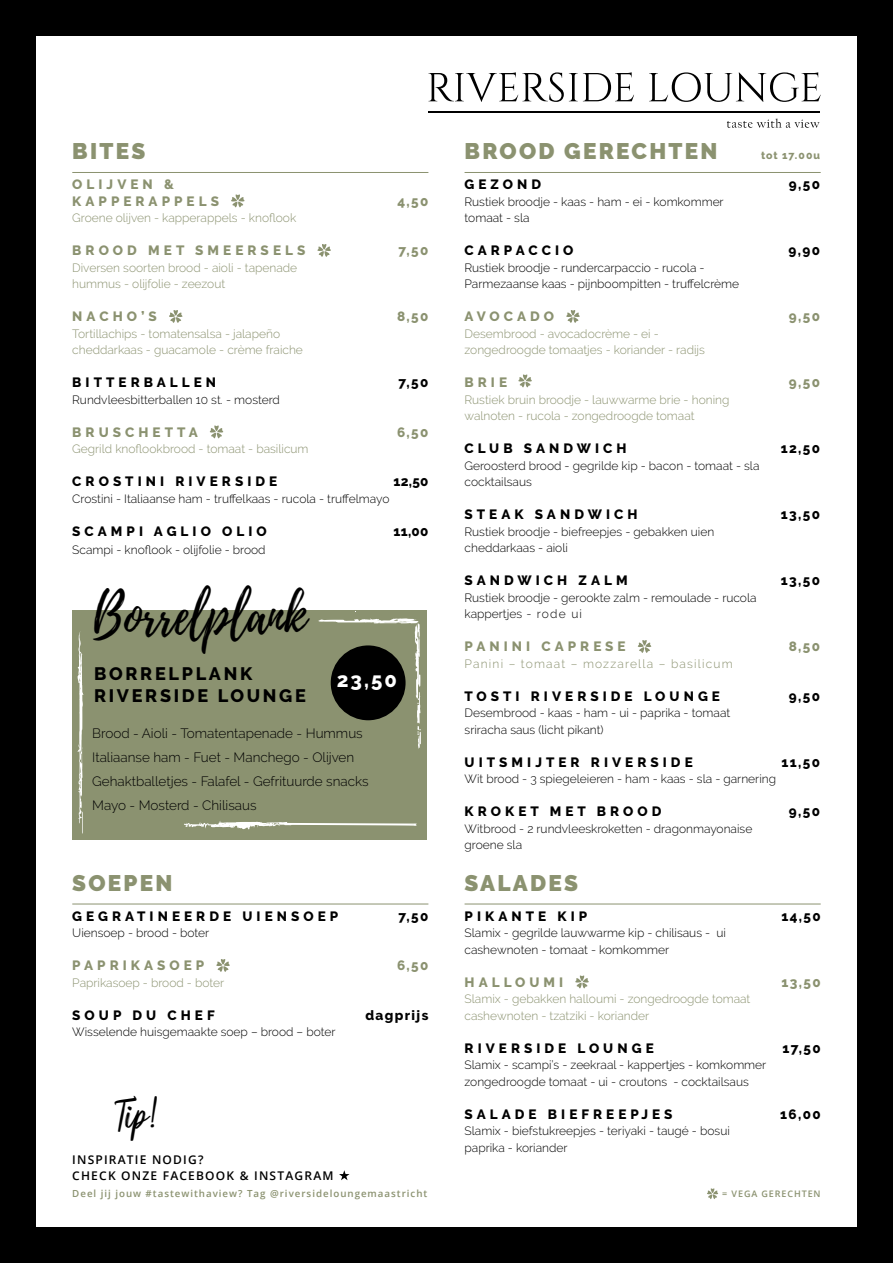
<style>
.page{position:relative;width:893px;height:1263px;background:#000}
.page>*{position:absolute;margin:0;border:0;box-sizing:border-box;transform-origin:0 0}
.t1{font:54.9px "Playlist Script";color:#000;scale:.87 1}
.t2{font:46.95px "Butterly";color:#000;scale:.87 1}
.t3{font:900 22.5px "Raleway";letter-spacing:.1em;color:#8b9270}
.t4{font:800 20.25px "Raleway";color:#fff}
.t5{font:800 18px/21.6px "Raleway";letter-spacing:.15em;color:#000}
.t6{font:800 13.5px "Raleway";letter-spacing:.3em;color:#000}
.t7{font:800 13.5px/16.5px "Raleway";letter-spacing:.3em;color:#8b9270}
.t8{font:300 13.5px/24px "Raleway";color:#000}
.t9{font:800 13.5px "Raleway";letter-spacing:.1em;color:#000}
.t10{font:300 12px/16.5px "Raleway";color:#000}
.t11{font:300 12px/16.5px "Raleway";color:#8b9270}
.t12{font:600 12px/16.5px "Open Sans";letter-spacing:.1em;color:#000}
.t13{font:300 12px "Raleway";letter-spacing:.1em;color:#8b9270}
.t14{font:800 10.5px "Raleway";letter-spacing:.095em;color:#8b9270}
.t15{font:600 9.75px "Open Sans";letter-spacing:.1em;color:#8b9270}
.t16{font:600 9px "Open Sans";letter-spacing:.1em;color:#8b9270}
</style>
<div class="page">
<div style="left:36px;top:36px;width:821px;height:1191px;background:#fff"></div>
<hr style="left:428px;top:111px;width:392px;height:1px;background:#000">
<svg style="left:727px;top:119px;width:92px;height:9px"></svg>
<svg style="left:428px;top:72px;width:206px;height:30px"></svg>
<svg style="left:649px;top:72px;width:172px;height:30px"></svg>
<hr style="left:72px;top:172px;width:356px;height:1px;background:#8b9270">
<svg style="left:231px;top:194px;width:14px;height:13px"></svg>
<svg style="left:317px;top:244px;width:14px;height:13px"></svg>
<svg style="left:169px;top:310px;width:14px;height:13px"></svg>
<svg style="left:210px;top:425px;width:13px;height:13px"></svg>
<hr style="left:465px;top:172px;width:356px;height:1px;background:#8b9270">
<svg style="left:566px;top:310px;width:14px;height:13px"></svg>
<svg style="left:518px;top:374px;width:14px;height:13px"></svg>
<svg style="left:638px;top:640px;width:13px;height:13px"></svg>
<hr style="left:72px;top:904px;width:356px;height:1px;background:#8b9270">
<svg style="left:216px;top:959px;width:14px;height:13px"></svg>
<hr style="left:465px;top:904px;width:356px;height:1px;background:#8b9270">
<svg style="left:575px;top:975px;width:14px;height:13px"></svg>
<svg style="left:339px;top:1170px;width:10px;height:10px"></svg>
<svg style="left:707px;top:1188px;width:11px;height:11px"></svg>
<div style="left:72px;top:610px;width:355px;height:230px;background:#8b9270"></div>
<svg style="left:77px;top:631px;width:7px;height:203px"></svg>
<svg style="left:184px;top:821px;width:233px;height:8px"></svg>
<svg style="left:318px;top:618px;width:103px;height:131px"></svg>
<h3 class="t3" style="left:72px;top:138px;width:75px">BITES</h3>
<p class="t7" style="left:72px;top:176px;width:148px">OLIJVEN &amp;<br>KAPPERAPPELS</p>
<p class="t7" style="left:397px;top:193px;width:32px">4,50</p>
<p class="t11" style="left:72px;top:210px;width:225px">Groene olijven - kapperappels - knoflook</p>
<p class="t7" style="left:72px;top:242px;width:235px">BROOD MET SMEERSELS</p>
<p class="t7" style="left:398px;top:242px;width:31px">7,50</p>
<p class="t11" style="left:72px;top:259px;width:226px">Diversen soorten brood - aioli - tapenade hummus - olijfolie - zeezout</p>
<p class="t7" style="left:72px;top:308px;width:86px">NACHO’S</p>
<p class="t7" style="left:397px;top:308px;width:33px">8,50</p>
<p class="t11" style="left:72px;top:325px;width:232px">Tortillachips - tomatensalsa - jalapeño cheddarkaas - guacamole - crème fraiche</p>
<p class="t6" style="left:72px;top:375px;width:145px">BITTERBALLEN</p>
<p class="t6" style="left:398px;top:375px;width:31px">7,50</p>
<p class="t10" style="left:72px;top:391px;width:209px">Rundvleesbitterballen 10 st. - mosterd</p>
<p class="t7" style="left:72px;top:424px;width:127px">BRUSCHETTA</p>
<p class="t7" style="left:397px;top:424px;width:33px">6,50</p>
<p class="t11" style="left:72px;top:441px;width:238px">Gegrild knoflookbrood - tomaat - basilicum</p>
<p class="t6" style="left:72px;top:474px;width:206px">CROSTINI RIVERSIDE</p>
<p class="t6" style="left:393px;top:474px;width:37px">12,50</p>
<p class="t10" style="left:72px;top:490px;width:319px">Crostini - Italiaanse ham - truffelkaas - rucola - truffelmayo</p>
<p class="t6" style="left:72px;top:523px;width:196px">SCAMPI AGLIO OLIO</p>
<p class="t6" style="left:393px;top:523px;width:36px">11,00</p>
<p class="t10" style="left:72px;top:541px;width:195px">Scampi - knoflook - olijfolie - brood</p>
<h1 class="t1" style="left:93px;top:576px;width:246px">Borrelplank</h1>
<h3 class="t5" style="left:94px;top:663px;width:213px">BORRELPLANK<br>RIVERSIDE LOUNGE</h3>
<p class="t8" style="left:92px;top:722px;width:278px">Brood - Aioli - Tomatentapenade - Hummus Italiaanse ham - Fuet - Manchego - Olijven Gehaktballetjes - Falafel - Gefrituurde snacks Mayo - Mosterd - Chilisaus</p>
<h3 class="t4" style="left:337px;top:668px;width:62px">23,50</h3>
<h3 class="t3" style="left:465px;top:138px;width:254px">BROOD GERECHTEN</h3>
<p class="t14" style="left:761px;top:150px;width:61px">tot 17.00u</p>
<p class="t6" style="left:465px;top:177px;width:78px">GEZOND</p>
<p class="t6" style="left:789px;top:177px;width:33px">9,50</p>
<p class="t10" style="left:465px;top:193px;width:261px">Rustiek broodje - kaas - ham - ei - komkommer tomaat - sla</p>
<p class="t6" style="left:465px;top:243px;width:110px">CARPACCIO</p>
<p class="t6" style="left:789px;top:243px;width:33px">9,90</p>
<p class="t10" style="left:465px;top:259px;width:276px">Rustiek broodje - rundercarpaccio - rucola -<br>Parmezaanse kaas - pijnboompitten - truffelcrème</p>
<p class="t7" style="left:465px;top:308px;width:91px">AVOCADO</p>
<p class="t7" style="left:789px;top:308px;width:33px">9,50</p>
<p class="t11" style="left:465px;top:325px;width:242px">Desembrood - avocadocrème - ei - zongedroogde tomaatjes - koriander - radijs</p>
<p class="t7" style="left:465px;top:374px;width:44px">BRIE</p>
<p class="t7" style="left:789px;top:374px;width:33px">9,50</p>
<p class="t11" style="left:465px;top:391px;width:266px">Rustiek bruin broodje - lauwwarme brie - honing walnoten - rucola - zongedroogde tomaat</p>
<p class="t6" style="left:465px;top:441px;width:164px">CLUB SANDWICH</p>
<p class="t6" style="left:781px;top:441px;width:41px">12,50</p>
<p class="t10" style="left:465px;top:457px;width:296px">Geroosterd brood - gegrilde kip - bacon - tomaat - sla cocktailsaus</p>
<p class="t6" style="left:465px;top:507px;width:174px">STEAK SANDWICH</p>
<p class="t6" style="left:781px;top:507px;width:41px">13,50</p>
<p class="t10" style="left:465px;top:523px;width:251px">Rustiek broodje - biefreepjes - gebakken uien cheddarkaas - aioli</p>
<p class="t6" style="left:465px;top:573px;width:165px">SANDWICH ZALM</p>
<p class="t6" style="left:781px;top:573px;width:41px">13,50</p>
<p class="t10" style="left:465px;top:589px;width:294px">Rustiek broodje - gerookte zalm - remoulade - rucola kappertjes - rode ui</p>
<p class="t7" style="left:465px;top:638px;width:163px">PANINI CAPRESE</p>
<p class="t7" style="left:789px;top:638px;width:33px">8,50</p>
<p class="t13" style="left:465px;top:657px;width:270px">Panini – tomaat – mozzarella – basilicum</p>
<p class="t6" style="left:465px;top:688px;width:257px">TOSTI RIVERSIDE LOUNGE</p>
<p class="t6" style="left:789px;top:688px;width:33px">9,50</p>
<p class="t10" style="left:465px;top:705px;width:267px">Desembrood - kaas - ham - ui - paprika - tomaat sriracha saus (licht pikant)</p>
<p class="t6" style="left:465px;top:754px;width:230px">UITSMIJTER RIVERSIDE</p>
<p class="t6" style="left:782px;top:754px;width:40px">11,50</p>
<p class="t10" style="left:465px;top:771px;width:313px">Wit brood - 3 spiegeleieren - ham - kaas - sla - garnering</p>
<p class="t6" style="left:465px;top:804px;width:198px">KROKET MET BROOD</p>
<p class="t6" style="left:789px;top:804px;width:33px">9,50</p>
<p class="t10" style="left:465px;top:820px;width:289px">Witbrood - 2 rundvleeskroketten - dragonmayonaise groene sla</p>
<h3 class="t3" style="left:72px;top:870px;width:102px">SOEPEN</h3>
<p class="t6" style="left:72px;top:908px;width:268px">GEGRATINEERDE UIENSOEP</p>
<p class="t6" style="left:398px;top:908px;width:31px">7,50</p>
<p class="t10" style="left:72px;top:925px;width:138px">Uiensoep - brood - boter</p>
<p class="t7" style="left:72px;top:957px;width:133px">PAPRIKASOEP</p>
<p class="t7" style="left:397px;top:957px;width:33px">6,50</p>
<p class="t11" style="left:72px;top:974px;width:153px">Paprikasoep - brood - boter</p>
<p class="t6" style="left:72px;top:1007px;width:144px">SOUP DU CHEF</p>
<p class="t9" style="left:365px;top:1007px;width:64px">dagprijs</p>
<p class="t10" style="left:72px;top:1024px;width:265px">Wisselende huisgemaakte soep – brood – boter</p>
<h3 class="t3" style="left:465px;top:870px;width:115px">SALADES</h3>
<p class="t6" style="left:465px;top:908px;width:124px">PIKANTE KIP</p>
<p class="t6" style="left:781px;top:908px;width:41px">14,50</p>
<p class="t10" style="left:465px;top:925px;width:263px">Slamix - gegrilde lauwwarme kip - chilisaus - ui cashewnoten - tomaat - komkommer</p>
<p class="t7" style="left:465px;top:974px;width:100px">HALLOUMI</p>
<p class="t7" style="left:781px;top:974px;width:41px">13,50</p>
<p class="t11" style="left:465px;top:991px;width:287px">Slamix - gebakken halloumi - zongedroogde tomaat cashewnoten - tzatziki - koriander</p>
<p class="t6" style="left:465px;top:1040px;width:191px">RIVERSIDE LOUNGE</p>
<p class="t6" style="left:783px;top:1040px;width:40px">17,50</p>
<p class="t10" style="left:465px;top:1057px;width:303px">Slamix - scampi’s - zeekraal - kappertjes - komkommer zongedroogde tomaat - ui - croutons - cocktailsaus</p>
<p class="t6" style="left:465px;top:1106px;width:209px">SALADE BIEFREEPJES</p>
<p class="t6" style="left:780px;top:1106px;width:42px">16,00</p>
<p class="t10" style="left:465px;top:1123px;width:267px">Slamix - biefstukreepjes - teriyaki - taugé - bosui paprika - koriander</p>
<h2 class="t2" style="left:111px;top:1092px;width:52px;rotate:-8deg">Tip!</h2>
<p class="t12" style="left:72px;top:1151px;width:263px">INSPIRATIE NODIG?<br>CHECK ONZE FACEBOOK &amp; INSTAGRAM</p>
<p class="t15" style="left:72px;top:1186px;width:357px">Deel jij jouw #tastewithaview? Tag @riversideloungemaastricht</p>
<p class="t16" style="left:722px;top:1187px;width:100px">= VEGA GERECHTEN</p>
</div>
